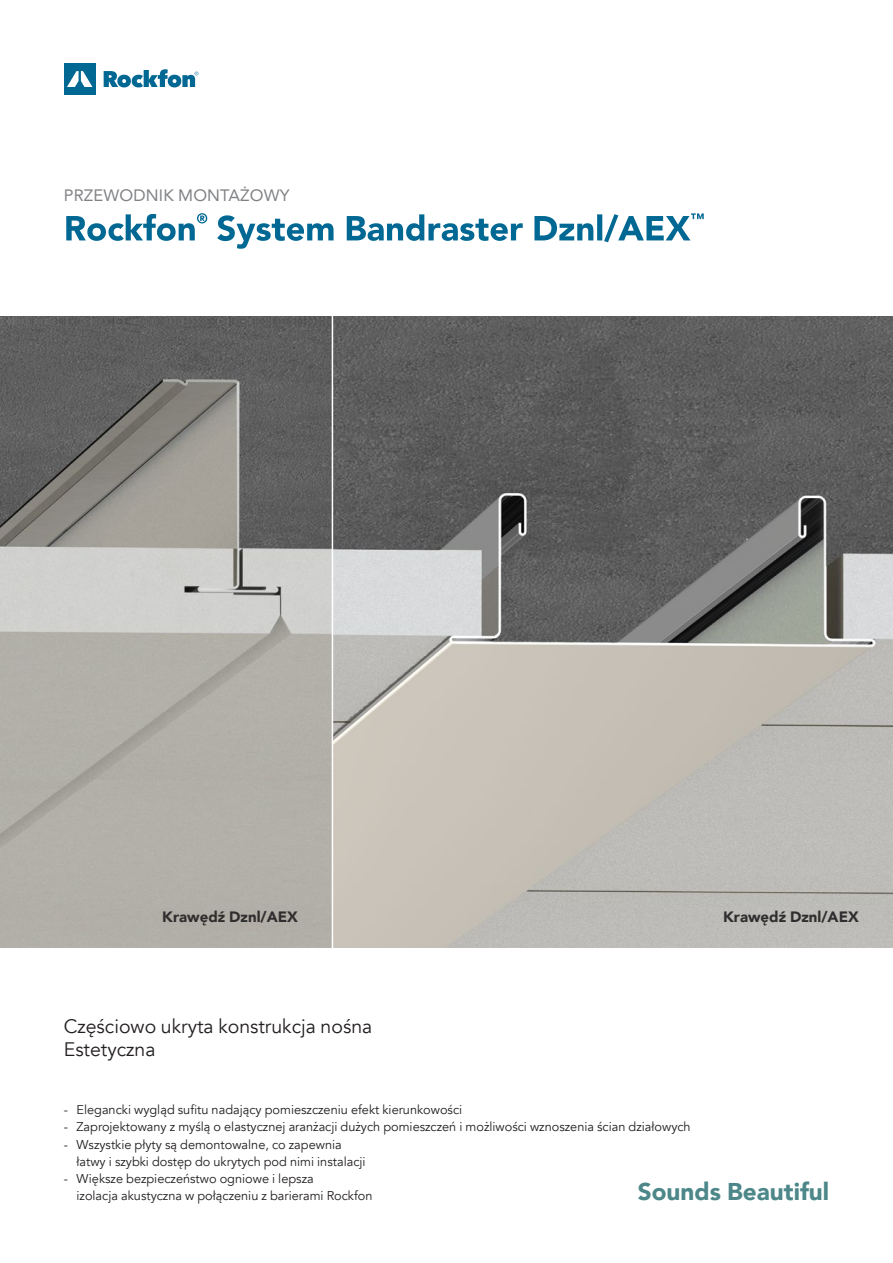
<style>
.page{position:relative;width:893px;height:1263px;background:#fff}
.page>*{position:absolute;margin:0;border:0;box-sizing:border-box;transform-origin:0 0}
.t1{font:900 24.3px "Avenir";color:#4d8789}
.t2{font:19.5px/23.4px "Avenir";color:#231f20}
.t3{font:16.5px "Avenir";letter-spacing:.01em;color:#808285}
.t4{font:900 15px "Avenir";color:#302d2e}
.t5{font:12.75px/16.5px "Avenir";color:#231f20}
</style>
<div class="page">
<img style="left:0;top:316px;width:893px;height:631px">
<hr style="left:332px;top:308px;width:1px;height:673px;background:#fff">
<svg style="left:104px;top:69px;width:94px;height:18px"></svg>
<div style="left:64px;top:63px;width:32px;height:32px;background:#006893"></div>
<svg style="left:67px;top:71px;width:25px;height:16px"></svg>
<svg style="left:66px;top:213px;width:638px;height:36px"></svg>
<p class="t3" style="left:64px;top:182px;width:227px">PRZEWODNIK MONTAŻOWY</p>
<p class="t4" style="left:162px;top:904px;width:137px">Krawędź Dznl/AEX</p>
<p class="t4" style="left:723px;top:904px;width:137px">Krawędź Dznl/AEX</p>
<h2 class="t2" style="left:64px;top:1014px;width:310px">Częściowo ukryta konstrukcja nośna<br>Estetyczna</h2>
<p class="t5" style="left:64px;top:1101px;width:400px">- Elegancki wygląd sufitu nadający pomieszczeniu efekt kierunkowości</p>
<p class="t5" style="left:64px;top:1119px;width:628px">- Zaprojektowany z myślą o elastycznej aranżacji dużych pomieszczeń i możliwości wznoszenia ścian działowych</p>
<p class="t5" style="left:77px;top:1137px;width:291px;text-indent:-13px">- Wszystkie płyty są demontowalne, co zapewnia łatwy i szybki dostęp do ukrytych pod nimi instalacji</p>
<p class="t5" style="left:77px;top:1171px;width:297px;text-indent:-13px">- Większe bezpieczeństwo ogniowe i lepsza<br>izolacja akustyczna w połączeniu z barierami Rockfon</p>
<h1 class="t1" style="left:638px;top:1170px;width:193px">Sounds Beautiful</h1>
</div>
